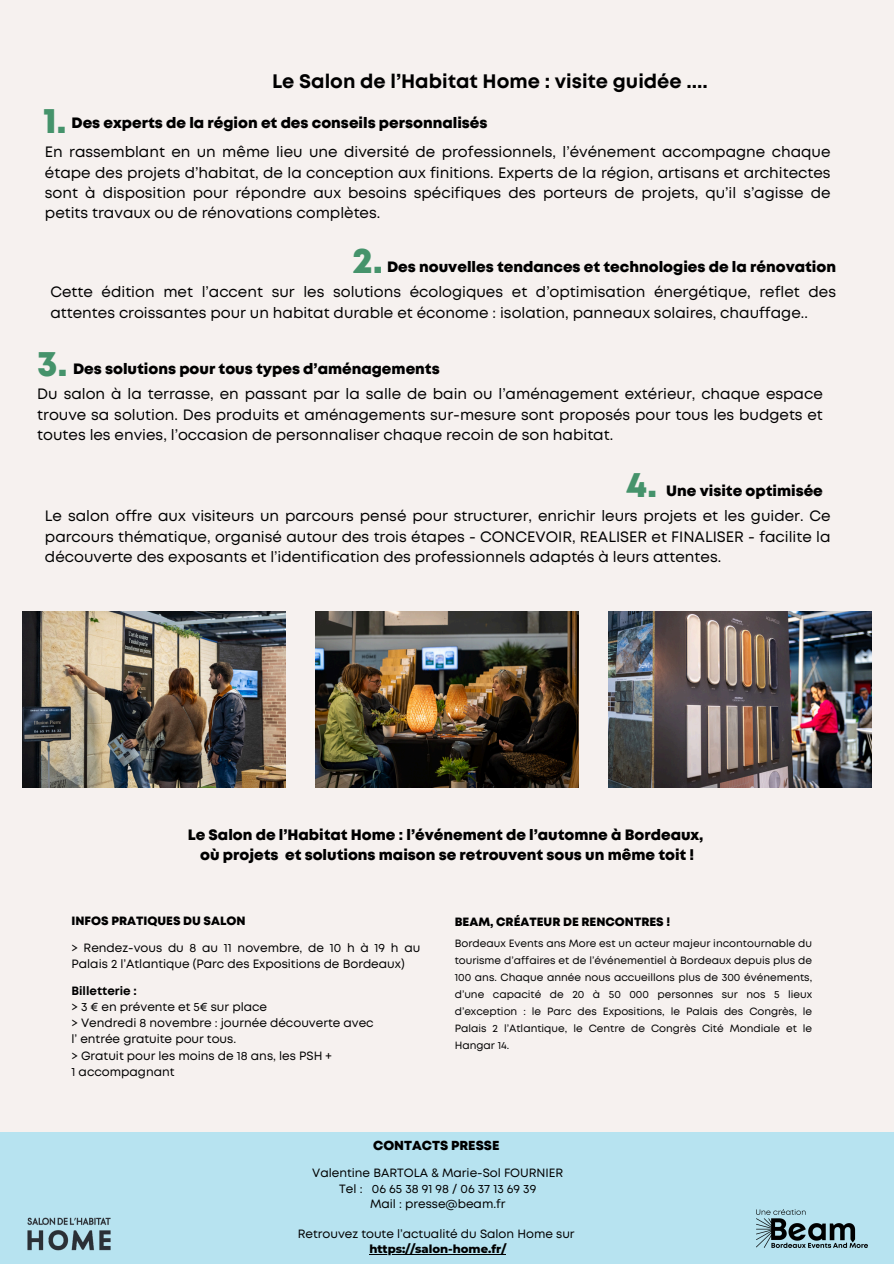
<style>
.page{position:relative;width:894px;height:1264px;background:#fff}
.page>*{position:absolute;margin:0;border:0;box-sizing:border-box;transform-origin:0 0}
.t1{font:800 35.85px "Mont";color:#45936b}
.t2{font:700 19.5px "Mont";color:#000}
.t3{font:15px/20.2px "Mont";color:#000;text-align:justify}
.t4{font:800 15px/20.2px "Mont";color:#000;text-align:center}
.t5{font:800 13.05px "Mont";color:#000}
.t6{font:12px/16.2px "Mont";color:#000}
.t7{font:800 12px "Mont";color:#000}
.t8{font:800 11.55px "Montserrat";color:#000}
.t9{font:10.5px/17px "Mont";color:#000;text-align:justify}
.s1{font-weight:700}
</style>
<div class="page">
<div style="left:0;top:0;width:893px;height:1263px;background:#f6f1ef"></div>
<div style="left:0;top:1132px;width:893px;height:131px;background:#b7e3f0"></div>
<img style="left:27px;top:1217px;width:84px;height:34px">
<img style="left:756px;top:1209px;width:110px;height:38px">
<img style="left:22px;top:611px;width:264px;height:176px">
<img style="left:315px;top:611px;width:263px;height:176px">
<img style="left:608px;top:611px;width:263px;height:176px">
<hr style="left:369px;top:1254px;width:137px;height:1px;background:#000">
<h3 class="t2" style="left:272px;top:74px;width:437px">Le Salon de l’Habitat Home : visite guidée ....</h3>
<h5 class="t1" style="left:43px;top:107px;width:25px">1.</h5>
<h4 class="t4" style="left:71px;top:113px;width:417px">Des experts de la région et des conseils personnalisés</h4>
<h5 class="t3" style="left:45px;top:143px;width:786px">En rassemblant en un même lieu une diversité de professionnels, l’événement accompagne chaque étape des projets d’habitat, de la conception aux finitions. Experts de la région, artisans et architectes sont à disposition pour répondre aux besoins spécifiques des porteurs de projets, qu’il s’agisse de petits travaux ou de rénovations complètes.</h5>
<h4 class="t1" style="left:352px;top:247px;width:32px">2.</h4>
<p class="t4" style="left:387px;top:258px;width:450px">Des nouvelles tendances et technologies de la rénovation</p>
<h4 class="t3" style="left:50px;top:283px;width:786px">Cette édition met l’accent sur les solutions écologiques et d’optimisation énergétique, reflet des attentes croissantes pour un habitat durable et économe : isolation, panneaux solaires, chauffage..</h4>
<p class="t1" style="left:37px;top:349px;width:32px">3.</p>
<h5 class="t4" style="left:73px;top:360px;width:368px">Des solutions pour tous types d’aménagements</h5>
<h5 class="t3" style="left:37px;top:385px;width:786px">Du salon à la terrasse, en passant par la salle de bain ou l’aménagement extérieur, chaque espace trouve sa solution. Des produits et aménagements sur-mesure sont proposés pour tous les budgets et toutes les envies, l’occasion de personnaliser chaque recoin de son habitat.</h5>
<h1 class="t1" style="left:626px;top:471px;width:33px">4.</h1>
<p class="t4" style="left:666px;top:481px;width:158px">Une visite optimisée</p>
<h3 class="t3" style="left:45px;top:507px;width:786px">Le salon offre aux visiteurs un parcours pensé pour structurer, enrichir leurs projets et les guider. Ce parcours thématique, organisé autour des trois étapes - CONCEVOIR, REALISER et FINALISER - facilite la découverte des exposants et l’identification des professionnels adaptés à leurs attentes.</h3>
<h3 class="t4" style="left:188px;top:825px;width:517px">Le Salon de l’Habitat Home : l’événement de l’automne à Bordeaux, où projets et solutions maison se retrouvent sous un même toit !</h3>
<p class="t7" style="left:71px;top:916px;width:175px">INFOS PRATIQUES DU SALON</p>
<p class="t6" style="left:71px;top:940px;width:350px">&gt; Rendez-vous du 8 au 11 novembre, de 10 h à 19 h au<br>Palais 2 l’Atlantique (Parc des Expositions de Bordeaux)</p>
<p class="t6" style="left:71px;top:983px;width:304px"><span class="s1">Billetterie :<br></span>&gt; 3 € en prévente et 5€ sur place<br>&gt; Vendredi 8 novembre : journée découverte avec l’ entrée gratuite pour tous.<br>&gt; Gratuit pour les moins de 18 ans, les PSH +<br>1 accompagnant</p>
<h3 class="t7" style="left:454px;top:917px;width:217px">BEAM, CRÉATEUR DE RENCONTRES !</h3>
<h3 class="t9" style="left:454px;top:935px;width:359px">Bordeaux Events ans More est un acteur majeur incontournable du tourisme d’affaires et de l’événementiel à Bordeaux depuis plus de 100 ans. Chaque année nous accueillons plus de 300 événements, d’une capacité de 20 à 50 000 personnes sur nos 5 lieux d’exception : le Parc des Expositions, le Palais des Congrès, le Palais 2 l’Atlantique, le Centre de Congrès Cité Mondiale et le Hangar 14.</h3>
<h1 class="t5" style="left:373px;top:1140px;width:128px">CONTACTS PRESSE</h1>
<h3 class="t6" style="left:312px;top:1166px;width:252px;line-height:15.1px;text-align:center">Valentine BARTOLA &amp; Marie-Sol FOURNIER<br>Tel : 06 65 38 91 98 / 06 37 13 69 39<br>Mail : presse@beam.fr</h3>
<h3 class="t6" style="left:298px;top:1226px;width:278px">Retrouvez toute l’actualité du Salon Home sur</h3>
<h1 class="t8" style="left:369px;top:1242px;width:138px">https://salon-home.fr/</h1>
</div>
